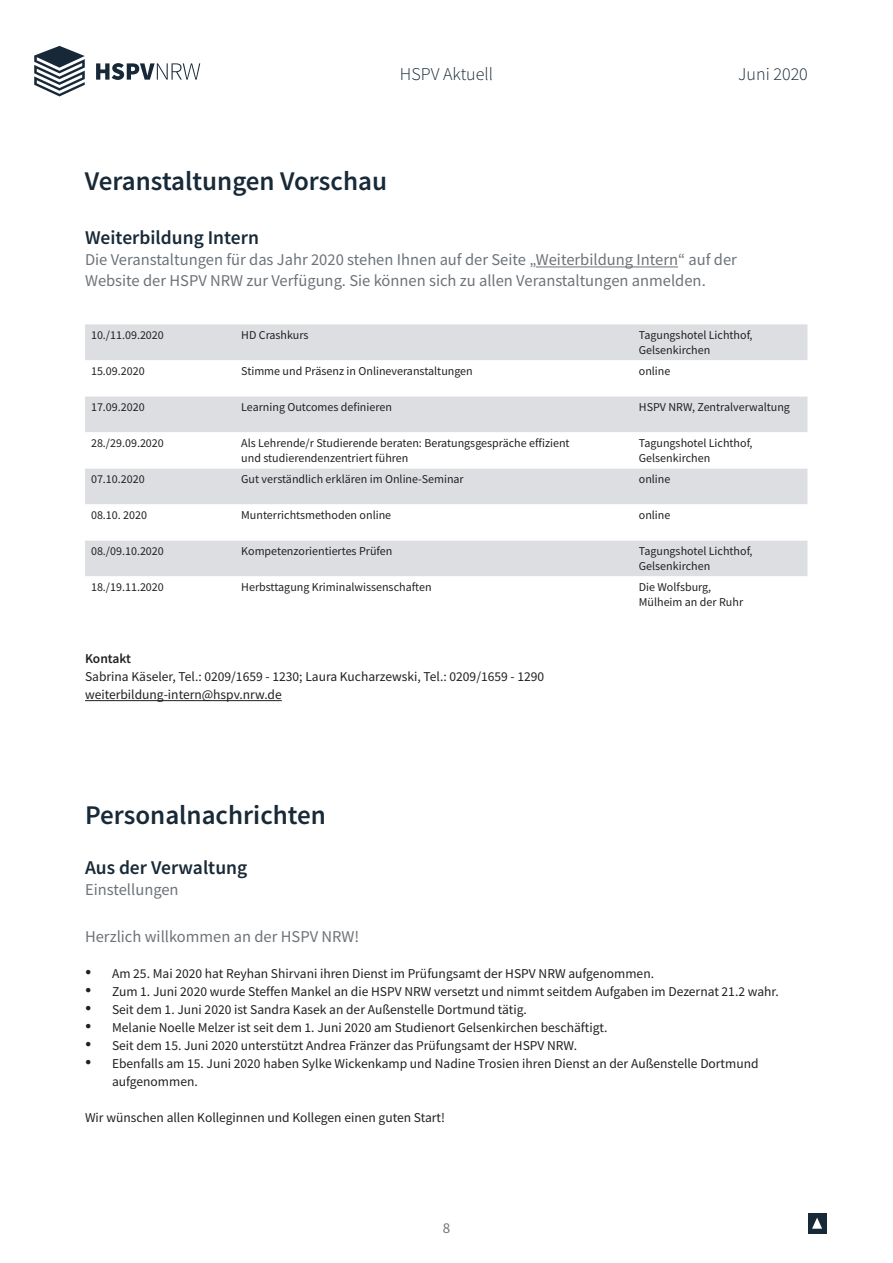
<style>
.page{position:relative;width:893px;height:1263px;background:#fff}
.page>*{position:absolute;margin:0;border:0;box-sizing:border-box;transform-origin:0 0}
.t1{font:600 27px "HSPV";color:#182937}
.t2{font:600 19.5px "HSPV";color:#182937}
.t3{font:300 18px "HSPV";color:#182937}
.t4{font:16.5px/21px "HSPV";color:#6d7379}
.t5{font:15px "HSPV";color:#6d7379}
.t6{font:13.5px/18px "HSPV";color:#231f20}
.t7{font:600 13.5px "HSPV";letter-spacing:-.005em;color:#231f20}
.t8{font:12px/15px "HSPV";color:#231f20}
.s1{font-family:"Times New Roman";font-size:18px}
</style>
<div class="page">
<div style="left:808px;top:1213px;width:18px;height:20px;background:#182937"></div>
<svg style="left:812px;top:1217px;width:10px;height:12px"></svg>
<svg style="left:96px;top:63px;width:104px;height:17px"></svg>
<svg style="left:34px;top:46px;width:51px;height:50px"></svg>
<hr style="left:536px;top:267px;width:142px;height:1px;background:#6d7379">
<div style="left:85px;top:324px;width:722px;height:36px;background:#dcdee2"></div>
<svg style="left:85px;top:396px;width:722px;height:180px;fill:#dcdee2"></svg>
<hr style="left:85px;top:700px;width:197px;height:1px;background:#231f20">
<h3 class="t3" style="left:400px;top:63px;width:95px">HSPV Aktuell</h3>
<h3 class="t3" style="left:738px;top:63px;width:71px">Juni 2020</h3>
<h1 class="t1" style="left:85px;top:164px;width:304px">Veranstaltungen Vorschau</h1>
<h2 class="t2" style="left:85px;top:225px;width:175px">Weiterbildung Intern</h2>
<p class="t4" style="left:85px;top:249px;width:653px">Die Veranstaltungen für das Jahr 2020 stehen Ihnen auf der Seite „Weiterbildung Intern“ auf der<br>Website der HSPV NRW zur Verfügung. Sie können sich zu allen Veranstaltungen anmelden.</p>
<p class="t8" style="left:91px;top:328px;width:74px">10./11.09.2020</p>
<p class="t8" style="left:241px;top:328px;width:69px">HD Crashkurs</p>
<p class="t8" style="left:639px;top:328px;width:115px">Tagungshotel Lichthof,<br>Gelsenkirchen</p>
<p class="t8" style="left:91px;top:364px;width:55px">15.09.2020</p>
<p class="t8" style="left:241px;top:364px;width:233px">Stimme und Präsenz in Onlineveranstaltungen</p>
<p class="t8" style="left:639px;top:364px;width:33px">online</p>
<p class="t8" style="left:91px;top:400px;width:55px">17.09.2020</p>
<p class="t8" style="left:241px;top:400px;width:152px">Learning Outcomes definieren</p>
<p class="t8" style="left:639px;top:400px;width:153px">HSPV NRW, Zentralverwaltung</p>
<p class="t8" style="left:91px;top:436px;width:74px">28./29.09.2020</p>
<p class="t8" style="left:241px;top:436px;width:330px">Als Lehrende/r Studierende beraten: Beratungsgespräche effizient und studierendenzentriert führen</p>
<p class="t8" style="left:639px;top:436px;width:115px">Tagungshotel Lichthof,<br>Gelsenkirchen</p>
<p class="t8" style="left:91px;top:472px;width:55px">07.10.2020</p>
<p class="t8" style="left:241px;top:472px;width:224px">Gut verständlich erklären im Online-Seminar</p>
<p class="t8" style="left:639px;top:472px;width:33px">online</p>
<p class="t8" style="left:91px;top:508px;width:58px">08.10. 2020</p>
<p class="t8" style="left:241px;top:508px;width:151px">Munterrichtsmethoden online</p>
<p class="t8" style="left:639px;top:508px;width:33px">online</p>
<p class="t8" style="left:91px;top:544px;width:74px">08./09.10.2020</p>
<p class="t8" style="left:241px;top:544px;width:153px">Kompetenzorientiertes Prüfen</p>
<p class="t8" style="left:639px;top:544px;width:115px">Tagungshotel Lichthof,<br>Gelsenkirchen</p>
<p class="t8" style="left:91px;top:580px;width:74px">18./19.11.2020</p>
<p class="t8" style="left:241px;top:580px;width:192px">Herbsttagung Kriminalwissenschaften</p>
<p class="t8" style="left:639px;top:580px;width:106px">Die Wolfsburg,<br>Mülheim an der Ruhr</p>
<p class="t7" style="left:85px;top:650px;width:47px">Kontakt</p>
<p class="t6" style="left:85px;top:668px;width:461px">Sabrina Käseler, Tel.: 0209/1659 - 1230; Laura Kucharzewski, Tel.: 0209/1659 - 1290 weiterbildung-intern@hspv.nrw.de</p>
<h1 class="t1" style="left:85px;top:797px;width:242px">Personalnachrichten</h1>
<h2 class="t2" style="left:85px;top:854px;width:164px">Aus der Verwaltung</h2>
<p class="t4" style="left:85px;top:879px;width:95px">Einstellungen</p>
<p class="t4" style="left:85px;top:926px;width:276px">Herzlich willkommen an der HSPV NRW!</p>
<p class="t6" style="left:85px;top:964px;width:570px"><span class="s1">•</span> Am 25. Mai 2020 hat Reyhan Shirvani ihren Dienst im Prüfungsamt der HSPV NRW aufgenommen.</p>
<p class="t6" style="left:85px;top:982px;width:695px"><span class="s1">•</span> Zum 1. Juni 2020 wurde Steffen Mankel an die HSPV NRW versetzt und nimmt seitdem Aufgaben im Dezernat 21.2 wahr.</p>
<p class="t6" style="left:85px;top:1000px;width:443px"><span class="s1">•</span> Seit dem 1. Juni 2020 ist Sandra Kasek an der Außenstelle Dortmund tätig.</p>
<p class="t6" style="left:85px;top:1018px;width:524px"><span class="s1">•</span> Melanie Noelle Melzer ist seit dem 1. Juni 2020 am Studienort Gelsenkirchen beschäftigt.</p>
<p class="t6" style="left:85px;top:1036px;width:494px"><span class="s1">•</span> Seit dem 15. Juni 2020 unterstützt Andrea Fränzer das Prüfungsamt der HSPV NRW.</p>
<p class="t6" style="left:112px;top:1054px;width:648px;text-indent:-27px"><span class="s1">•</span> Ebenfalls am 15. Juni 2020 haben Sylke Wickenkamp und Nadine Trosien ihren Dienst an der Außenstelle Dortmund aufgenommen.</p>
<p class="t6" style="left:85px;top:1108px;width:361px">Wir wünschen allen Kolleginnen und Kollegen einen guten Start!</p>
<p class="t5" style="left:443px;top:1218px;width:9px">8</p>
</div>
